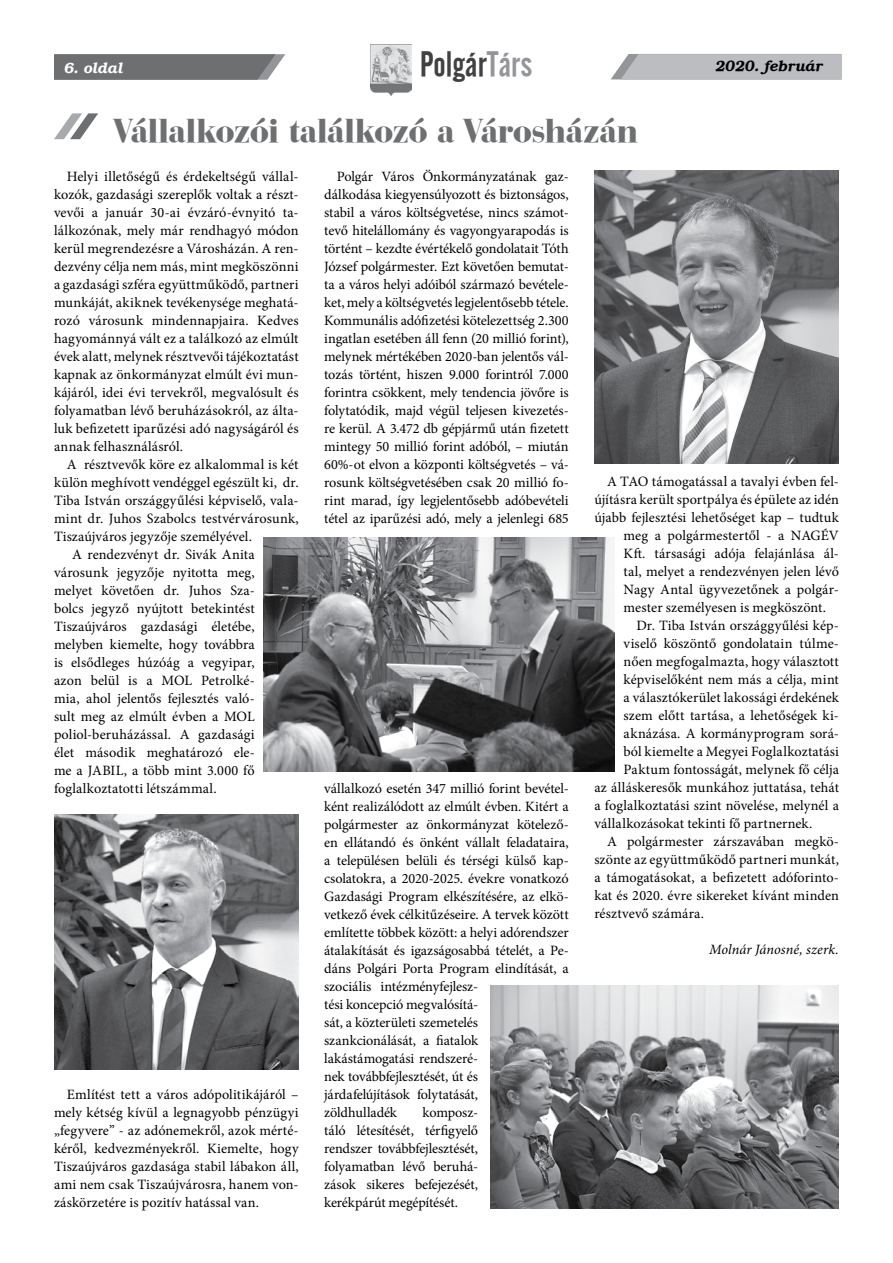
<style>
.page{position:relative;width:893px;height:1263px;background:#fff}
.page>*{position:absolute;margin:0;border:0;box-sizing:border-box;transform-origin:0 0}
.t1{font:34.5px "Bauer Bodoni Blk PFL Normal";letter-spacing:-.01em;color:#6d6f71}
.t2{font:34.5px "Alternate Gothic No 2 PFL Normal";letter-spacing:.01em;color:#414142}
.t3{font:italic 15px "Bookman PFL Bold";letter-spacing:.005em;color:#000}
.t4{font:italic 15px "Bookman PFL Bold";letter-spacing:.015em;color:#fff}
.t5{font:14.25px/18px "Minion Pro";letter-spacing:.005em;color:#000;text-align:justify}
.t6{font:italic 14.25px "Minion Pro";letter-spacing:.005em;color:#000}
.s1{color:#939598}
</style>
<div class="page">
<svg style="left:611px;top:54px;width:231px;height:26px;background:#bcbdc0"></svg>
<img style="left:371px;top:44px;width:40px;height:51px">
<svg style="left:54px;top:54px;width:231px;height:26px;background:#757779"></svg>
<svg style="left:54px;top:113px;width:44px;height:26px"></svg>
<img style="left:263px;top:537px;width:352px;height:235px">
<img style="left:491px;top:985px;width:348px;height:224px">
<img style="left:54px;top:815px;width:245px;height:254px">
<img style="left:594px;top:170px;width:245px;height:293px">
<p class="t4" style="left:64px;top:58px;width:60px">6. oldal</p>
<h1 class="t2" style="left:420px;top:45px;width:114px">Polgár<span class="s1">Társ</span></h1>
<p class="t3" style="left:716px;top:57px;width:109px">2020. február</p>
<h1 class="t1" style="left:114px;top:108px;width:525px">Vállalkozói találkozó a Városházán</h1>
<p class="t5" style="left:54px;top:167px;width:246px;text-indent:13px">Helyi illetőségű és érdekeltségű vállal&shy;kozók, gazdasági szereplők voltak a részt&shy;vevői a január 30-ai évzáró-évnyitó ta&shy;lálkozónak, mely már rendhagyó módon kerül megrendezésre a Városházán. A ren&shy;dezvény célja nem más, mint megköszönni a gazdasági szféra együttműködő, partneri munkáját, akiknek tevékenysége meghatá&shy;rozó városunk mindennapjaira. Kedves hagyománnyá vált ez a találkozó az elmúlt évek alatt, melynek résztvevői tájékoztatást kapnak az önkormányzat elmúlt évi mun&shy;kájáról, idei évi tervekről, megvalósult és folyamatban lévő beruházásokról, az álta&shy;luk befizetett iparűzési adó nagyságáról és annak felhasználásról.</p>
<p class="t5" style="left:67px;top:455px;width:233px">A résztvevők köre ez alkalommal is két</p>
<p class="t5" style="left:54px;top:473px;width:246px">külön meghívott vendéggel egészült ki, dr.</p>
<p class="t5" style="left:54px;top:491px;width:246px">Tiba István országgyűlési képviselő, vala-</p>
<p class="t5" style="left:54px;top:509px;width:246px">mint dr. Juhos Szabolcs testvérvárosunk,</p>
<p class="t5" style="left:54px;top:527px;width:199px">Tiszaújváros jegyzője személyével.</p>
<p class="t5" style="left:72px;top:545px;width:184px">A rendezvényt dr. Sivák Anita</p>
<p class="t5" style="left:54px;top:563px;width:202px">városunk jegyzője nyitotta meg,</p>
<p class="t5" style="left:54px;top:581px;width:202px">melyet követően dr. Juhos Sza-</p>
<p class="t5" style="left:54px;top:599px;width:202px">bolcs jegyző nyújtott betekintést</p>
<p class="t5" style="left:54px;top:617px;width:202px">Tiszaújváros gazdasági életébe,</p>
<p class="t5" style="left:54px;top:635px;width:202px">melyben kiemelte, hogy továbbra</p>
<p class="t5" style="left:54px;top:653px;width:202px">is elsődleges húzóág a vegyipar,</p>
<p class="t5" style="left:54px;top:671px;width:202px">azon belül is a MOL Petrolké-</p>
<p class="t5" style="left:54px;top:689px;width:202px">mia, ahol jelentős fejlesztés való-</p>
<p class="t5" style="left:54px;top:707px;width:202px">sult meg az elmúlt évben a MOL</p>
<p class="t5" style="left:54px;top:725px;width:202px">poliol-beruházással. A gazdasági</p>
<p class="t5" style="left:54px;top:743px;width:202px">élet második meghatározó ele-</p>
<p class="t5" style="left:54px;top:761px;width:202px">me a JABIL, a több mint 3.000 fő</p>
<p class="t5" style="left:54px;top:779px;width:164px">foglalkoztatotti létszámmal.</p>
<p class="t5" style="left:324px;top:167px;width:246px;text-indent:13px">Polgár Város Önkormányzatának gaz&shy;dálkodása kiegyensúlyozott és biztonságos, stabil a város költségvetése, nincs számot&shy;tevő hitelállomány és vagyongyarapodás is történt – kezdte évértékelő gondolatait Tóth József polgármester. Ezt követően bemutat&shy;ta a város helyi adóiból származó bevétele&shy;ket, mely a költségvetés legjelentősebb tétele.<br>Kommunális adófizetési kötelezettség 2.300 ingatlan esetében áll fenn (20 millió forint), melynek mértékében 2020-ban jelentős vál&shy;tozás történt, hiszen 9.000 forintról 7.000 forintra csökkent, mely tendencia jövőre is folytatódik, majd végül teljesen kivezetés&shy;re kerül. A 3.472 db gépjármű után fizetett mintegy 50 millió forint adóból, – miután 60%-ot elvon a központi költségvetés – vá&shy;rosunk költségvetésében csak 20 millió fo&shy;rint marad, így legjelentősebb adóbevételi tétel az iparűzési adó, mely a jelenlegi 685</p>
<p class="t5" style="left:607px;top:473px;width:233px">A TAO támogatással a tavalyi évben fel-</p>
<p class="t5" style="left:594px;top:491px;width:246px">újításra került sportpálya és épülete az idén</p>
<p class="t5" style="left:594px;top:509px;width:246px">újabb fejlesztési lehetőséget kap – tudtuk</p>
<p class="t5" style="left:624px;top:527px;width:217px">meg a polgármestertől - a NAGÉV</p>
<p class="t5" style="left:624px;top:545px;width:217px">Kft. társasági adója felajánlása ál-</p>
<p class="t5" style="left:624px;top:563px;width:217px">tal, melyet a rendezvényen jelen lévő</p>
<p class="t5" style="left:624px;top:581px;width:217px">Nagy Antal ügyvezetőnek a polgár-</p>
<p class="t5" style="left:624px;top:599px;width:204px">mester személyesen is megköszönt.</p>
<p class="t5" style="left:636px;top:617px;width:204px">Dr. Tiba István országgyűlési kép-</p>
<p class="t5" style="left:624px;top:635px;width:217px">viselő köszöntő gondolatain túlme-</p>
<p class="t5" style="left:624px;top:653px;width:217px">nően megfogalmazta, hogy választott</p>
<p class="t5" style="left:624px;top:671px;width:217px">képviselőként nem más a célja, mint</p>
<p class="t5" style="left:624px;top:689px;width:217px">a választókerület lakossági érdekének</p>
<p class="t5" style="left:624px;top:707px;width:217px">szem előtt tartása, a lehetőségek ki-</p>
<p class="t5" style="left:624px;top:725px;width:217px">aknázása. A kormányprogram sorá-</p>
<p class="t5" style="left:624px;top:743px;width:217px">ból kiemelte a Megyei Foglalkoztatási</p>
<p class="t5" style="left:624px;top:761px;width:217px">Paktum fontosságát, melynek fő célja</p>
<p class="t5" style="left:594px;top:779px;width:246px">az álláskeresők munkához juttatása, tehát</p>
<p class="t5" style="left:594px;top:797px;width:246px">a foglalkoztatási szint növelése, melynél a</p>
<p class="t5" style="left:594px;top:815px;width:219px">vállalkozásokat tekinti fő partnernek.</p>
<p class="t5" style="left:607px;top:833px;width:233px">A polgármester zárszavában megkö-</p>
<p class="t5" style="left:594px;top:851px;width:246px">szönte az együttműködő partneri munkát,</p>
<p class="t5" style="left:594px;top:869px;width:246px">a támogatásokat, a befizetett adóforinto-</p>
<p class="t5" style="left:594px;top:887px;width:246px">kat és 2020. évre sikereket kívánt minden</p>
<p class="t5" style="left:594px;top:905px;width:111px">résztvevő számára.</p>
<p class="t6" style="left:709px;top:940px;width:131px">Molnár Jánosné, szerk.</p>
<p class="t5" style="left:324px;top:779px;width:246px;text-align:left">vállalkozó esetén 347 millió forint bevétel&shy;ként realizálódott az elmúlt évben. Kitért a polgármester az önkormányzat kötelező&shy;en ellátandó és önként vállalt feladataira, a településen belüli és térségi külső kap&shy;csolatokra, a 2020-2025. évekre vonatkozó Gazdasági Program elkészítésére, az elkö&shy;vetkező évek célkitűzéseire. A tervek között említette többek között: a helyi adórendszer átalakítását és igazságosabbá tételét, a Pe&shy;dáns Polgári Porta Program elindítását, a szociális intézményfejlesz-<br>tési koncepció megvalósítá-<br>sát, a közterületi szemetelés szankcionálását, a fiatalok lakástámogatási rendszeré-<br>nek továbbfejlesztését, út és<br>járdafelújítások folytatását,<br>zöldhulladék</p>
<p class="t5" style="left:54px;top:1085px;width:246px;text-indent:13px">Említést tett a város adópolitikájáról – mely kétség kívül a legnagyobb pénzügyi „fegyvere” - az adónemekről, azok mérté&shy;kéről, kedvezményekről. Kiemelte, hogy Tiszaújváros gazdasága stabil lábakon áll, ami nem csak Tiszaújvárosra, hanem von&shy;záskörzetére is pozitív hatással van.</p>
<p class="t5" style="left:324px;top:1103px;width:156px;text-indent:98px">komposz&shy;táló létesítését, térfigyelő rendszer továbbfejlesztését, folyamatban lévő beruhá&shy;zások sikeres befejezését, kerékpárút megépítését.</p>
</div>
